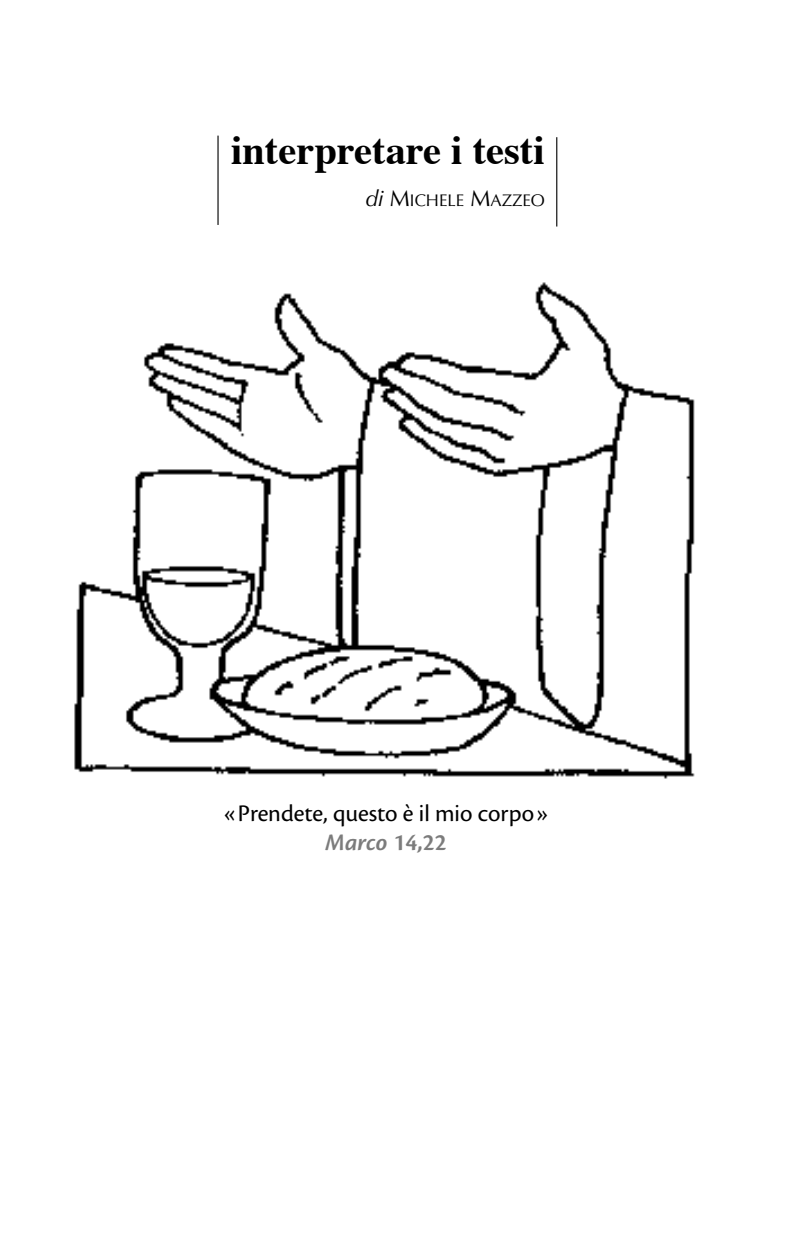
<style>
.page{position:relative;width:804px;height:1238px;background:#fff}
.page>*{position:absolute;margin:0;border:0;box-sizing:border-box;transform-origin:0 0}
.Interpretare_attuali{font:700 40.5px "Times";color:#000}
.Didascalia{font:24.75px "Cronos Pro";color:#000}
.Didascalia-2{font:italic 600 24.75px "Cronos Pro";color:#7c7c7c}
.AUTORE_inter__att__p{font:16.88px "Optima LT Std";color:#000}
.s1{font-family:"Optima";font-style:italic;font-size:22.5px}
.s2{font-size:22.5px}
.s3{font-style:normal}
</style>
<div class="page">
<img style="left:74px;top:282px;width:621px;height:497px">
<hr style="left:217px;top:136px;width:1px;height:89px;background:#000">
<hr style="left:556px;top:137px;width:1px;height:89px;background:#000">
<p class="Interpretare_attuali" style="left:231px;top:112px;width:315px">interpretare i testi</p>
<p class="AUTORE_inter__att__p" style="left:365px;top:191px;width:181px"><span class="s1">di</span> <span class="s2">M</span>ICHELE <span class="s2">M</span>AZZEO</p>
<p class="Didascalia" style="left:224px;top:798px;width:326px">«Prendete, questo è il mio corpo»</p>
<p class="Didascalia-2" style="left:325px;top:828px;width:123px">Marco <span class="s3">14,22</span></p>
</div>
